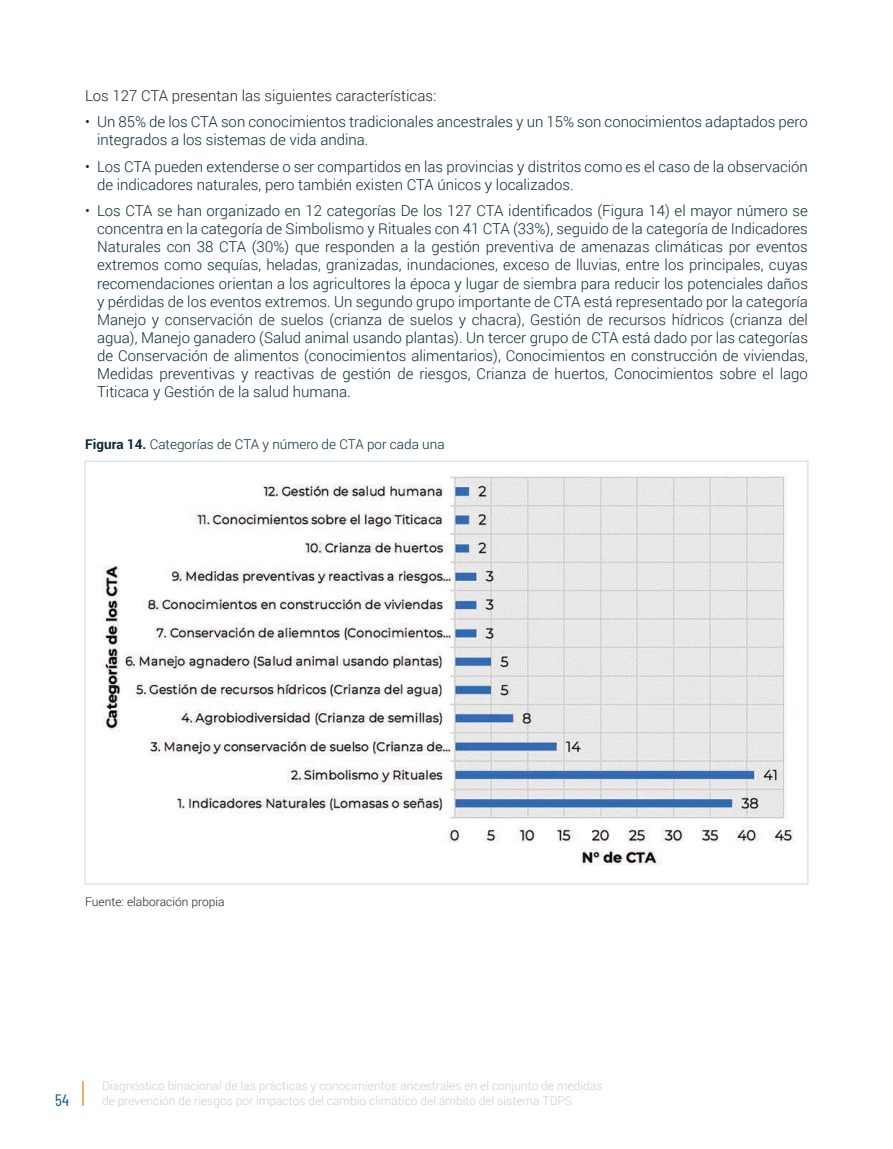
<style>
.page{position:relative;width:893px;height:1149px;background:#fff}
.page>*{position:absolute;margin:0;border:0;box-sizing:border-box;transform-origin:0 0}
.t1{font:16.5px "Barlow Condensed";color:#015d79}
.t2{font:300 15px/18px "Roboto";color:#082935}
.t3{font:300 15px "Roboto";color:#231f20}
.t4{font:300 13.5px "Roboto";color:#082935}
.t5{font:300 12px "Roboto";color:#caccd0}
.t6{font:300 12px "Roboto";color:#231f20}
.s1{font-weight:700}
</style>
<div class="page">
<svg style="left:83px;top:1081px;width:1px;height:24px"></svg>
<img style="left:102px;top:476px;width:696px;height:390px">
<p class="t3" style="left:85px;top:85px;width:353px">Los 127 CTA presentan las siguientes características:</p>
<p class="t2" style="left:97px;top:112px;width:712px;text-indent:-12px">• Un 85% de los CTA son conocimientos tradicionales ancestrales y un 15% son conocimientos adaptados pero integrados a los sistemas de vida andina.</p>
<p class="t2" style="left:97px;top:157px;width:712px;text-indent:-12px">• Los CTA pueden extenderse o ser compartidos en las provincias y distritos como es el caso de la observación de indicadores naturales, pero también existen CTA únicos y localizados.</p>
<p class="t2" style="left:97px;top:201px;width:712px;text-align:justify;text-indent:-12px">• Los CTA se han organizado en 12 categorías De los 127 CTA identificados (Figura 14) el mayor número se concentra en la categoría de Simbolismo y Rituales con 41 CTA (33%), seguido de la categoría de Indicadores Naturales con 38 CTA (30%) que responden a la gestión preventiva de amenazas climáticas por eventos extremos como sequías, heladas, granizadas, inundaciones, exceso de lluvias, entre los principales, cuyas recomendaciones orientan a los agricultores la época y lugar de siembra para reducir los potenciales daños y pérdidas de los eventos extremos. Un segundo grupo importante de CTA está representado por la categoría Manejo y conservación de suelos (crianza de suelos y chacra), Gestión de recursos hídricos (crianza del agua), Manejo ganadero (Salud animal usando plantas). Un tercer grupo de CTA está dado por las categorías de Conservación de alimentos (conocimientos alimentarios), Conocimientos en construcción de viviendas, Medidas preventivas y reactivas de gestión de riesgos, Crianza de huertos, Conocimientos sobre el lago Titicaca y Gestión de la salud humana.</p>
<p class="t4" style="left:85px;top:435px;width:361px"><span class="s1">Figura 14.</span> Categorías de CTA y número de CTA por cada una</p>
<p class="t6" style="left:85px;top:893px;width:141px">Fuente: elaboración propia</p>
<p class="t5" style="left:102px;top:1077px;width:502px">Diagnóstico binacional de las prácticas y conocimientos ancestrales en el conjunto de medidas</p>
<p class="t1" style="left:55px;top:1087px;width:15px">54</p>
<p class="t5" style="left:102px;top:1091px;width:472px">de prevención de riesgos por impactos del cambio climático del ámbito del sistema TDPS</p>
</div>
